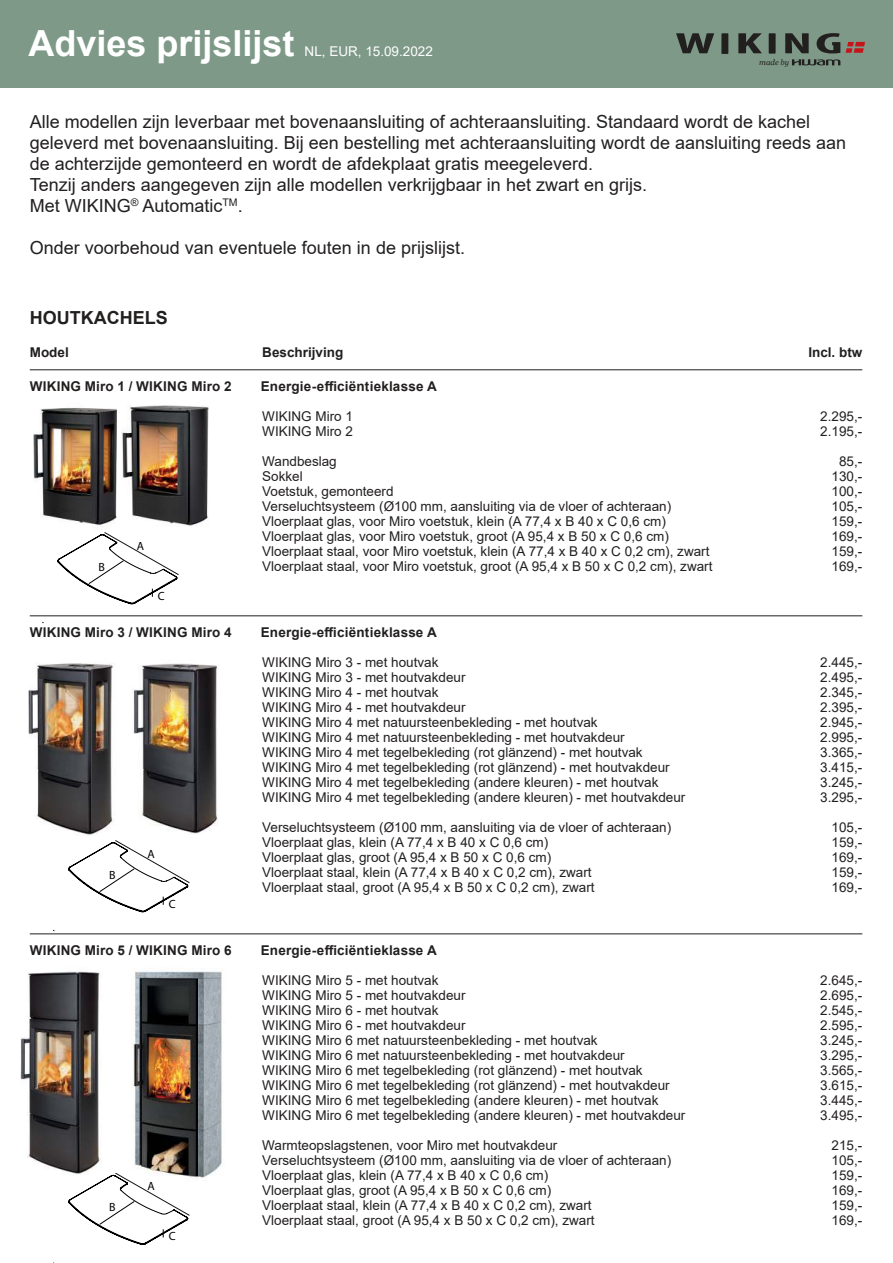
<style>
.page{position:relative;width:893px;height:1263px;background:#fff}
.page>*{position:absolute;margin:0;border:0;box-sizing:border-box;transform-origin:0 0}
.t1{font:700 36px "Arial";color:#fff}
.t2{font:18px/21px "Arial";color:#221f1f}
.t3{font:700 18px "Arial";color:#221f1f}
.t4{font:13.5px "Arial";color:#221f1f}
.t5{font:700 13.5px "Arial";letter-spacing:.01em;color:#221f1f}
.t6{font:13.5px "Arial";color:#fff}
.t7{font:11.85px "Myriad Pro";color:#000}
.t8{font:italic 7.8px "Georgia";color:#221f1f}
</style>
<div class="page">
<div style="left:0;top:0;width:893px;height:87px;background:#7e9988"></div>
<svg style="left:676px;top:33px;width:38px;height:20px"></svg>
<svg style="left:738px;top:33px;width:24px;height:20px"></svg>
<svg style="left:785px;top:33px;width:24px;height:20px"></svg>
<svg style="left:816px;top:33px;width:24px;height:20px"></svg>
<div style="left:721px;top:33px;width:7px;height:21px;background:#221f1f"></div>
<div style="left:769px;top:33px;width:7px;height:21px;background:#221f1f"></div>
<svg style="left:792px;top:59px;width:48px;height:6px"></svg>
<svg style="left:846px;top:42px;width:19px;height:11px"></svg>
<img style="left:28px;top:663px;width:85px;height:172px">
<img style="left:121px;top:405px;width:88px;height:121px">
<img style="left:132px;top:663px;width:86px;height:171px">
<img style="left:20px;top:971px;width:82px;height:203px">
<img style="left:132px;top:971px;width:90px;height:207px">
<img style="left:33px;top:408px;width:84px;height:118px">
<svg style="left:68px;top:840px;width:122px;height:72px"></svg>
<svg style="left:68px;top:1174px;width:122px;height:71px"></svg>
<svg style="left:58px;top:532px;width:121px;height:72px"></svg>
<hr style="left:30px;top:369px;width:832px;height:1px;background:#221f1f">
<hr style="left:30px;top:615px;width:832px;height:1px;background:#221f1f">
<hr style="left:30px;top:933px;width:832px;height:1px;background:#221f1f">
<h1 class="t1" style="left:28px;top:18px;width:268px">Advies prijslijst</h1>
<p class="t6" style="left:305px;top:46px;width:130px">NL, EUR, 15.09.2022</p>
<p class="t8" style="left:759px;top:59px;width:31px">made by</p>
<p class="t2" style="left:30px;top:113px;width:818px">Alle modellen zijn leverbaar met bovenaansluiting of achteraansluiting. Standaard wordt de kachel geleverd met bovenaansluiting. Bij een bestelling met achteraansluiting wordt de aansluiting reeds aan de achterzijde gemonteerd en wordt de afdekplaat gratis meegeleverd.<br>Tenzij anders aangegeven zijn alle modellen verkrijgbaar in het zwart en grijs.<br>Met WIKING<sup>®</sup> Automatic<sup>TM</sup>.</p>
<h2 class="t2" style="left:30px;top:239px;width:437px">Onder voorbehoud van eventuele fouten in de prijslijst.</h2>
<h2 class="t3" style="left:30px;top:305px;width:139px">HOUTKACHELS</h2>
<p class="t5" style="left:30px;top:343px;width:41px">Model</p>
<p class="t5" style="left:262px;top:343px;width:83px">Beschrijving</p>
<p class="t5" style="left:808px;top:343px;width:56px">Incl. btw</p>
<p class="t5" style="left:30px;top:377px;width:203px">WIKING Miro 1 / WIKING Miro 2</p>
<p class="t5" style="left:261px;top:377px;width:178px">Energie-efficiëntieklasse A</p>
<p class="t4" style="left:262px;top:411px;width:92px">WIKING Miro 1</p>
<p class="t4" style="left:820px;top:411px;width:44px">2.295,-</p>
<p class="t4" style="left:262px;top:426px;width:92px">WIKING Miro 2</p>
<p class="t4" style="left:820px;top:426px;width:44px">2.195,-</p>
<p class="t4" style="left:262px;top:456px;width:76px">Wandbeslag</p>
<p class="t4" style="left:839px;top:456px;width:25px">85,-</p>
<p class="t4" style="left:262px;top:471px;width:42px">Sokkel</p>
<p class="t4" style="left:831px;top:471px;width:32px">130,-</p>
<p class="t4" style="left:262px;top:486px;width:133px">Voetstuk, gemonteerd</p>
<p class="t4" style="left:831px;top:486px;width:32px">100,-</p>
<p class="t4" style="left:262px;top:501px;width:410px">Verseluchtsysteem (Ø100 mm, aansluiting via de vloer of achteraan)</p>
<p class="t4" style="left:831px;top:501px;width:32px">105,-</p>
<p class="t4" style="left:262px;top:516px;width:405px">Vloerplaat glas, voor Miro voetstuk, klein (A 77,4 x B 40 x C 0,6 cm)</p>
<p class="t4" style="left:831px;top:516px;width:32px">159,-</p>
<p class="t4" style="left:262px;top:531px;width:408px">Vloerplaat glas, voor Miro voetstuk, groot (A 95,4 x B 50 x C 0,6 cm)</p>
<p class="t4" style="left:831px;top:531px;width:32px">169,-</p>
<p class="t4" style="left:262px;top:546px;width:449px">Vloerplaat staal, voor Miro voetstuk, klein (A 77,4 x B 40 x C 0,2 cm), zwart</p>
<p class="t4" style="left:831px;top:546px;width:32px">159,-</p>
<p class="t4" style="left:262px;top:561px;width:452px">Vloerplaat staal, voor Miro voetstuk, groot (A 95,4 x B 50 x C 0,2 cm), zwart</p>
<p class="t4" style="left:831px;top:561px;width:32px">169,-</p>
<p class="t7" style="left:137px;top:539px;width:9px">A</p>
<p class="t7" style="left:98px;top:560px;width:8px">B</p>
<p class="t7" style="left:158px;top:589px;width:8px">C</p>
<p class="t5" style="left:30px;top:622px;width:203px">WIKING Miro 3 / WIKING Miro 4</p>
<p class="t5" style="left:261px;top:622px;width:178px">Energie-efficiëntieklasse A</p>
<p class="t4" style="left:262px;top:657px;width:178px">WIKING Miro 3 - met houtvak</p>
<p class="t4" style="left:820px;top:657px;width:44px">2.445,-</p>
<p class="t4" style="left:262px;top:672px;width:205px">WIKING Miro 3 - met houtvakdeur</p>
<p class="t4" style="left:820px;top:672px;width:44px">2.495,-</p>
<p class="t4" style="left:262px;top:687px;width:178px">WIKING Miro 4 - met houtvak</p>
<p class="t4" style="left:820px;top:687px;width:44px">2.345,-</p>
<p class="t4" style="left:262px;top:702px;width:205px">WIKING Miro 4 - met houtvakdeur</p>
<p class="t4" style="left:820px;top:702px;width:44px">2.395,-</p>
<p class="t4" style="left:262px;top:717px;width:337px">WIKING Miro 4 met natuursteenbekleding - met houtvak</p>
<p class="t4" style="left:820px;top:717px;width:44px">2.945,-</p>
<p class="t4" style="left:262px;top:732px;width:364px">WIKING Miro 4 met natuursteenbekleding - met houtvakdeur</p>
<p class="t4" style="left:820px;top:732px;width:44px">2.995,-</p>
<p class="t4" style="left:262px;top:747px;width:382px">WIKING Miro 4 met tegelbekleding (rot glänzend) - met houtvak</p>
<p class="t4" style="left:820px;top:747px;width:44px">3.365,-</p>
<p class="t4" style="left:262px;top:762px;width:409px">WIKING Miro 4 met tegelbekleding (rot glänzend) - met houtvakdeur</p>
<p class="t4" style="left:820px;top:762px;width:44px">3.415,-</p>
<p class="t4" style="left:262px;top:777px;width:398px">WIKING Miro 4 met tegelbekleding (andere kleuren) - met houtvak</p>
<p class="t4" style="left:820px;top:777px;width:44px">3.245,-</p>
<p class="t4" style="left:262px;top:792px;width:425px">WIKING Miro 4 met tegelbekleding (andere kleuren) - met houtvakdeur</p>
<p class="t4" style="left:820px;top:792px;width:44px">3.295,-</p>
<p class="t4" style="left:262px;top:822px;width:410px">Verseluchtsysteem (Ø100 mm, aansluiting via de vloer of achteraan)</p>
<p class="t4" style="left:831px;top:822px;width:32px">105,-</p>
<p class="t4" style="left:262px;top:837px;width:287px">Vloerplaat glas, klein (A 77,4 x B 40 x C 0,6 cm)</p>
<p class="t4" style="left:831px;top:837px;width:32px">159,-</p>
<p class="t4" style="left:262px;top:852px;width:290px">Vloerplaat glas, groot (A 95,4 x B 50 x C 0,6 cm)</p>
<p class="t4" style="left:831px;top:852px;width:32px">169,-</p>
<p class="t4" style="left:262px;top:867px;width:331px">Vloerplaat staal, klein (A 77,4 x B 40 x C 0,2 cm), zwart</p>
<p class="t4" style="left:831px;top:867px;width:32px">159,-</p>
<p class="t4" style="left:262px;top:882px;width:334px">Vloerplaat staal, groot (A 95,4 x B 50 x C 0,2 cm), zwart</p>
<p class="t4" style="left:831px;top:882px;width:32px">169,-</p>
<p class="t7" style="left:147px;top:847px;width:9px">A</p>
<p class="t7" style="left:109px;top:868px;width:8px">B</p>
<p class="t7" style="left:169px;top:897px;width:8px">C</p>
<p class="t5" style="left:30px;top:940px;width:203px">WIKING Miro 5 / WIKING Miro 6</p>
<p class="t5" style="left:261px;top:940px;width:178px">Energie-efficiëntieklasse A</p>
<p class="t4" style="left:262px;top:975px;width:178px">WIKING Miro 5 - met houtvak</p>
<p class="t4" style="left:820px;top:975px;width:44px">2.645,-</p>
<p class="t4" style="left:262px;top:990px;width:205px">WIKING Miro 5 - met houtvakdeur</p>
<p class="t4" style="left:820px;top:990px;width:44px">2.695,-</p>
<p class="t4" style="left:262px;top:1005px;width:178px">WIKING Miro 6 - met houtvak</p>
<p class="t4" style="left:820px;top:1005px;width:44px">2.545,-</p>
<p class="t4" style="left:262px;top:1020px;width:205px">WIKING Miro 6 - met houtvakdeur</p>
<p class="t4" style="left:820px;top:1020px;width:44px">2.595,-</p>
<p class="t4" style="left:262px;top:1035px;width:337px">WIKING Miro 6 met natuursteenbekleding - met houtvak</p>
<p class="t4" style="left:820px;top:1035px;width:44px">3.245,-</p>
<p class="t4" style="left:262px;top:1050px;width:364px">WIKING Miro 6 met natuursteenbekleding - met houtvakdeur</p>
<p class="t4" style="left:820px;top:1050px;width:44px">3.295,-</p>
<p class="t4" style="left:262px;top:1065px;width:382px">WIKING Miro 6 met tegelbekleding (rot glänzend) - met houtvak</p>
<p class="t4" style="left:820px;top:1065px;width:44px">3.565,-</p>
<p class="t4" style="left:262px;top:1080px;width:409px">WIKING Miro 6 met tegelbekleding (rot glänzend) - met houtvakdeur</p>
<p class="t4" style="left:820px;top:1080px;width:44px">3.615,-</p>
<p class="t4" style="left:262px;top:1095px;width:398px">WIKING Miro 6 met tegelbekleding (andere kleuren) - met houtvak</p>
<p class="t4" style="left:820px;top:1095px;width:44px">3.445,-</p>
<p class="t4" style="left:262px;top:1110px;width:425px">WIKING Miro 6 met tegelbekleding (andere kleuren) - met houtvakdeur</p>
<p class="t4" style="left:820px;top:1110px;width:44px">3.495,-</p>
<p class="t4" style="left:262px;top:1140px;width:297px">Warmteopslagstenen, voor Miro met houtvakdeur</p>
<p class="t4" style="left:831px;top:1140px;width:32px">215,-</p>
<p class="t4" style="left:262px;top:1155px;width:410px">Verseluchtsysteem (Ø100 mm, aansluiting via de vloer of achteraan)</p>
<p class="t4" style="left:831px;top:1155px;width:32px">105,-</p>
<p class="t4" style="left:262px;top:1170px;width:287px">Vloerplaat glas, klein (A 77,4 x B 40 x C 0,6 cm)</p>
<p class="t4" style="left:831px;top:1170px;width:32px">159,-</p>
<p class="t4" style="left:262px;top:1185px;width:290px">Vloerplaat glas, groot (A 95,4 x B 50 x C 0,6 cm)</p>
<p class="t4" style="left:831px;top:1185px;width:32px">169,-</p>
<p class="t4" style="left:262px;top:1200px;width:331px">Vloerplaat staal, klein (A 77,4 x B 40 x C 0,2 cm), zwart</p>
<p class="t4" style="left:831px;top:1200px;width:32px">159,-</p>
<p class="t4" style="left:262px;top:1215px;width:334px">Vloerplaat staal, groot (A 95,4 x B 50 x C 0,2 cm), zwart</p>
<p class="t4" style="left:831px;top:1215px;width:32px">169,-</p>
<p class="t7" style="left:147px;top:1179px;width:9px">A</p>
<p class="t7" style="left:109px;top:1200px;width:8px">B</p>
<p class="t7" style="left:169px;top:1229px;width:8px">C</p>
</div>
